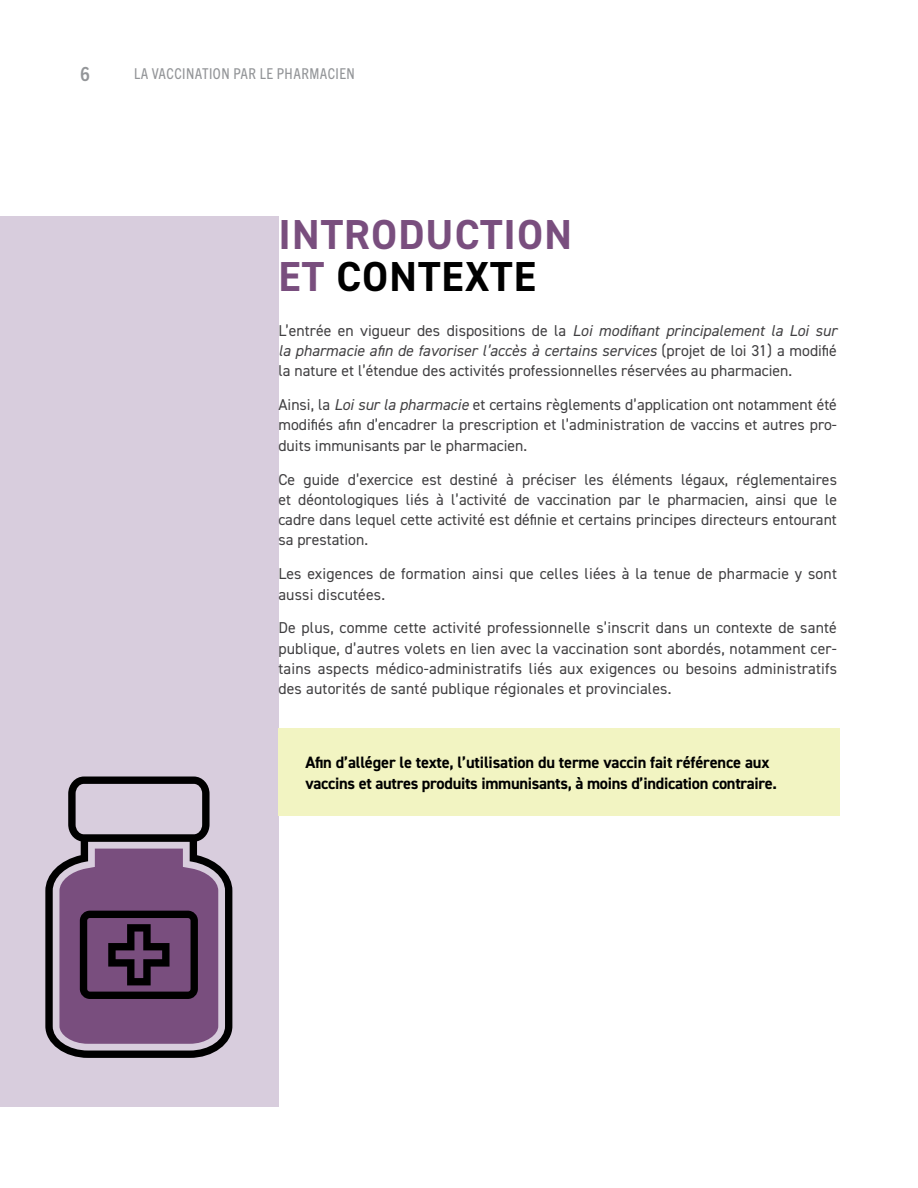
<style>
.page{position:relative;width:918px;height:1188px;background:#fff}
.page>*{position:absolute;margin:0;border:0;box-sizing:border-box;transform-origin:0 0}
.TITRE{font:700 42px/42px "DIN2014";letter-spacing:.025em;color:#794e7e}
.t1{font:700 condensed 19.5px "Trade Gothic Next LT Pro";color:#939598}
.TITRE_BLOC_EXPLICATIF{font:700 16.5px/21px "DIN2014";letter-spacing:-.02em;color:#000}
.Texte_gris{font:15.75px/20.2px "DIN2014";color:#414042;text-align:justify}
.t2{font:condensed 15px "Trade Gothic Next LT Pro";letter-spacing:.03em;color:#939598}
.s1{color:#000}
.s2{font-style:italic}
</style>
<div class="page">
<div style="left:0;top:216px;width:278px;height:891px;background:#d8cddd"></div>
<div style="left:278px;top:728px;width:562px;height:88px;background:#f2f4c2"></div>
<svg style="left:45px;top:777px;width:187px;height:281px;fill:#794e7e"></svg>
<p class="t1" style="left:81px;top:60px;width:11px">6</p>
<p class="t2" style="left:134px;top:63px;width:222px">LA VACCINATION PAR LE PHARMACIEN</p>
<p class="TITRE" style="left:279px;top:213px;width:295px">INTRODUCTION<br>ET <span class="s1">CONTEXTE</span></p>
<p class="Texte_gris" style="left:278px;top:320px;width:560px">L’entrée en vigueur des dispositions de la <span class="s2">Loi modifiant principalement la Loi sur la pharmacie afin de favoriser l’accès à certains services</span> (projet de loi 31) a modifié la nature et l’étendue des activités professionnelles réservées au pharmacien.</p>
<p class="Texte_gris" style="left:278px;top:394px;width:560px">Ainsi, la <span class="s2">Loi sur la pharmacie</span> et certains règlements d’application ont notamment été modifiés afin d’encadrer la prescription et l’administration de vaccins et autres pro&shy;duits immunisants par le pharmacien.</p>
<p class="Texte_gris" style="left:278px;top:469px;width:560px">Ce guide d’exercice est destiné à préciser les éléments légaux, réglementaires et déontologiques liés à l’activité de vaccination par le pharmacien, ainsi que le cadre dans lequel cette activité est définie et certains principes directeurs entourant sa prestation.</p>
<p class="Texte_gris" style="left:278px;top:563px;width:560px">Les exigences de formation ainsi que celles liées à la tenue de pharmacie y sont aussi discutées.</p>
<p class="Texte_gris" style="left:278px;top:618px;width:560px">De plus, comme cette activité professionnelle s’inscrit dans un contexte de santé publique, d’autres volets en lien avec la vaccination sont abordés, notamment cer&shy;tains aspects médico-administratifs liés aux exigences ou besoins administratifs des autorités de santé publique régionales et provinciales.</p>
<p class="TITRE_BLOC_EXPLICATIF" style="left:305px;top:752px;width:473px">Afin d’alléger le texte, l’utilisation du terme vaccin fait référence aux vaccins et autres produits immunisants, à moins d’indication contraire.</p>
</div>
